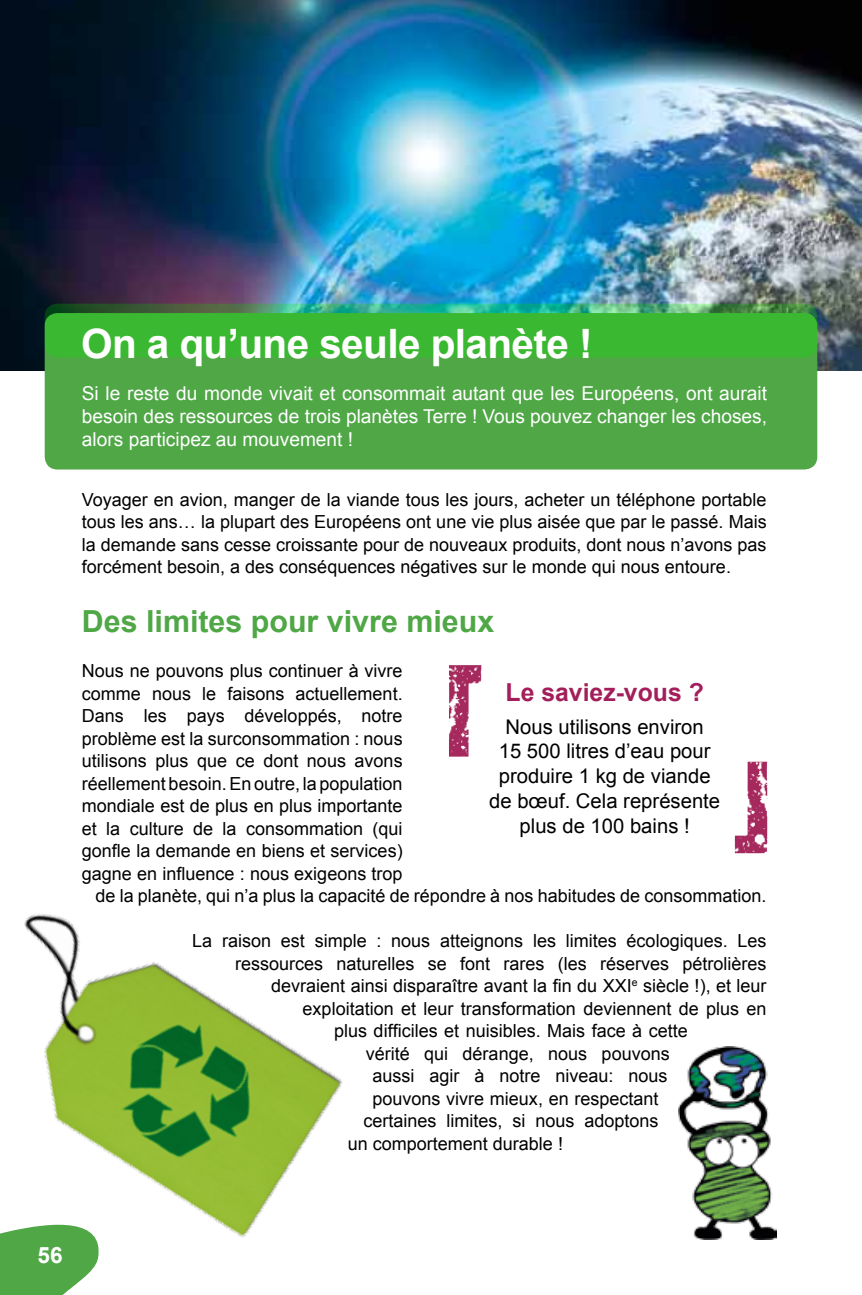
<style>
.page{position:relative;width:862px;height:1295px;background:#fff}
.page>*{position:absolute;margin:0;border:0;box-sizing:border-box;transform-origin:0 0}
.t1{font:700 40.5px "Arial";letter-spacing:-.015em;color:#fff}
.t2{font:700 30.38px "Arial";color:#4fa746}
.t3{font:700 24.75px "Arial";color:#a31e5a}
.t4{font:700 22.5px "Arial";color:#fff}
.t5{font:20.25px/24.8px "Arial";color:#000;text-align:center}
.t6{font:19.12px/22.9px "Arial";color:#fff;text-align:justify}
.t7{font:18px/22.5px "Arial";color:#000;text-align:justify}
</style>
<div class="page">
<img style="left:24px;top:914px;width:318px;height:323px">
<img style="left:0;top:0;width:861px;height:370px">
<div style="left:45px;top:313px;width:771px;height:156px;background:#4fa746;border-radius:13px"></div>
<svg style="left:45px;top:304px;width:771px;height:53px;background:#3bb23b"></svg>
<svg style="left:0;top:1179px;width:129px;height:116px"></svg>
<img style="left:449px;top:665px;width:32px;height:91px">
<img style="left:734px;top:762px;width:32px;height:91px">
<img style="left:678px;top:1046px;width:98px;height:193px">
<h1 class="t1" style="left:81px;top:317px;width:512px">On a qu’une seule planète !</h1>
<p class="t6" style="left:82px;top:382px;width:686px">Si le reste du monde vivait et consommait autant que les Européens, ont aurait besoin des ressources de trois planètes Terre ! Vous pouvez changer les choses, alors participez au mouvement !</p>
<p class="t7" style="left:82px;top:488px;width:686px">Voyager en avion, manger de la viande tous les jours, acheter un téléphone portable tous les ans… la plupart des Européens ont une vie plus aisée que par le passé. Mais la demande sans cesse croissante pour de nouveaux produits, dont nous n’avons pas forcément besoin, a des conséquences négatives sur le monde qui nous entoure.</p>
<h2 class="t2" style="left:82px;top:601px;width:413px">Des limites pour vivre mieux</h2>
<p class="t7" style="left:82px;top:660px;width:322px">Nous ne pouvons plus continuer à vivre</p>
<p class="t7" style="left:82px;top:682px;width:322px">comme nous le faisons actuellement.</p>
<p class="t7" style="left:82px;top:705px;width:322px">Dans les pays développés, notre</p>
<p class="t7" style="left:82px;top:727px;width:322px">problème est la surconsommation : nous</p>
<p class="t7" style="left:82px;top:750px;width:322px">utilisons plus que ce dont nous avons</p>
<p class="t7" style="left:82px;top:772px;width:322px">réellement besoin. En outre, la population</p>
<p class="t7" style="left:82px;top:795px;width:322px">mondiale est de plus en plus importante</p>
<p class="t7" style="left:82px;top:817px;width:322px">et la culture de la consommation (qui</p>
<p class="t7" style="left:82px;top:840px;width:322px">gonfle la demande en biens et services)</p>
<p class="t7" style="left:82px;top:862px;width:322px">gagne en influence : nous exigeons trop</p>
<p class="t7" style="left:95px;top:885px;width:672px">de la planète, qui n’a plus la capacité de répondre à nos habitudes de consommation.</p>
<p class="t7" style="left:192px;top:930px;width:575px">La raison est simple : nous atteignons les limites écologiques. Les</p>
<p class="t7" style="left:235px;top:952px;width:532px">ressources naturelles se font rares (les réserves pétrolières</p>
<p class="t7" style="left:271px;top:975px;width:496px">devraient ainsi disparaître avant la fin du XXI<sup>e</sup> siècle !), et leur</p>
<p class="t7" style="left:302px;top:997px;width:465px">exploitation et leur transformation deviennent de plus en</p>
<p class="t7" style="left:334px;top:1020px;width:355px">plus difficiles et nuisibles. Mais face à cette</p>
<p class="t7" style="left:365px;top:1042px;width:305px">vérité qui dérange, nous pouvons</p>
<p class="t7" style="left:372px;top:1065px;width:296px">aussi agir à notre niveau: nous</p>
<p class="t7" style="left:372px;top:1087px;width:287px">pouvons vivre mieux, en respectant</p>
<p class="t7" style="left:363px;top:1110px;width:296px">certaines limites, si nous adoptons</p>
<p class="t7" style="left:347px;top:1132px;width:217px">un comportement durable !</p>
<h3 class="t3" style="left:505px;top:676px;width:200px">Le saviez-vous ?</h3>
<p class="t5" style="left:489px;top:714px;width:232px">Nous utilisons environ<br>15 500 litres d’eau pour produire 1 kg de viande de bœuf. Cela représente plus de 100 bains !</p>
<p class="t4" style="left:38px;top:1240px;width:27px">56</p>
</div>
